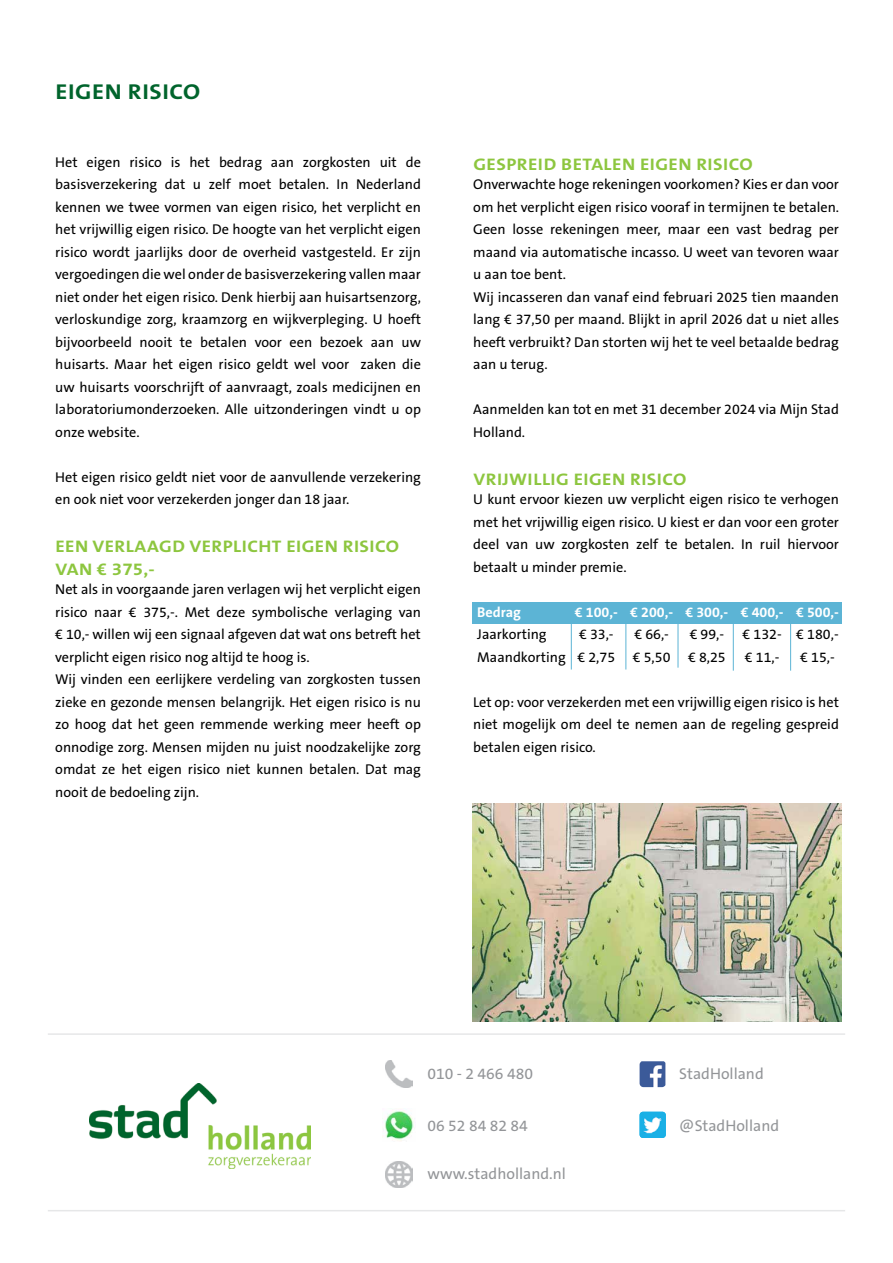
<style>
.page{position:relative;width:893px;height:1263px;background:#fff}
.page>*{position:absolute;margin:0;border:0;box-sizing:border-box;transform-origin:0 0}
.t1{font:700 21.6px "The Sans B W7";letter-spacing:.025em;color:#00642c;scale:1.13 1}
.t2{font:700 16.8px/22.5px "The Sans B W7";letter-spacing:.025em;color:#8dc63f;scale:1.13 1}
.t3{font:15.75px "The Sans B W5 Plain";color:#939598}
.t4{font:14.25px/22.5px "The Sans B W5 Plain";color:#000}
.t5{font:700 14.25px "The Sans B W7";color:#fff}
</style>
<div class="page">
<div style="left:472px;top:602px;width:370px;height:21px;background:#5cb4d5"></div>
<hr style="left:571px;top:606px;width:1px;height:63px;background:#5cb4d5">
<hr style="left:625px;top:606px;width:1px;height:63px;background:#5cb4d5">
<hr style="left:678px;top:604px;width:1px;height:64px;background:#5cb4d5">
<hr style="left:733px;top:607px;width:1px;height:64px;background:#5cb4d5">
<hr style="left:790px;top:607px;width:1px;height:64px;background:#5cb4d5">
<img style="left:640px;top:1112px;width:26px;height:26px">
<hr style="left:48px;top:1033px;width:797px;height:2px;background:#e6e7e8">
<hr style="left:48px;top:1210px;width:797px;height:1px;background:#e6e7e8">
<img style="left:382px;top:1111px;width:32px;height:30px">
<img style="left:640px;top:1061px;width:25px;height:26px">
<img style="left:386px;top:1061px;width:26px;height:26px">
<img style="left:386px;top:1161px;width:26px;height:27px">
<img style="left:90px;top:1084px;width:220px;height:84px">
<img style="left:473px;top:804px;width:369px;height:218px">
<h1 class="t1" style="left:55px;top:78px;width:130px">EIGEN RISICO</h1>
<p class="t4" style="left:55px;top:151px;width:367px;text-align:justify">Het eigen risico is het bedrag aan zorgkosten uit de basisverzekering dat u zelf moet betalen. In Nederland kennen we twee vormen van eigen risico, het verplicht en het vrijwillig eigen risico. De hoogte van het verplicht eigen risico wordt jaarlijks door de overheid vastgesteld. Er zijn vergoedingen die wel onder de basisverzekering vallen maar niet onder het eigen risico. Denk hierbij aan huisartsenzorg, verloskundige zorg, kraamzorg en wijkverpleging. U hoeft bijvoorbeeld nooit te betalen voor een bezoek aan uw huisarts. Maar het eigen risico geldt wel voor zaken die uw huisarts voorschrijft of aanvraagt, zoals medicijnen en laboratoriumonderzoeken. Alle uitzonderingen vindt u op onze website.</p>
<p class="t4" style="left:55px;top:466px;width:367px">Het eigen risico geldt niet voor de aanvullende verzekering en ook niet voor verzekerden jonger dan 18 jaar.</p>
<p class="t2" style="left:55px;top:535px;width:306px">EEN VERLAAGD VERPLICHT EIGEN RISICO<br>VAN € 375,-</p>
<p class="t4" style="left:55px;top:578px;width:367px">Net als in voorgaande jaren verlagen wij het verplicht eigen risico naar € 375,-. Met deze symbolische verlaging van € 10,- willen wij een signaal afgeven dat wat ons betreft het verplicht eigen risico nog altijd te hoog is.<br>Wij vinden een eerlijkere verdeling van zorgkosten tussen zieke en gezonde mensen belangrijk. Het eigen risico is nu zo hoog dat het geen remmende werking meer heeft op onnodige zorg. Mensen mijden nu juist noodzakelijke zorg omdat ze het eigen risico niet kunnen betalen. Dat mag nooit de bedoeling zijn.</p>
<p class="t2" style="left:473px;top:153px;width:249px">GESPREID BETALEN EIGEN RISICO</p>
<p class="t4" style="left:473px;top:173px;width:367px">Onverwachte hoge rekeningen voorkomen? Kies er dan voor om het verplicht eigen risico vooraf in termijnen te betalen.<br>Geen losse rekeningen meer, maar een vast bedrag per maand via automatische incasso. U weet van tevoren waar u aan toe bent.<br>Wij incasseren dan vanaf eind februari 2025 tien maanden lang € 37,50 per maand. Blijkt in april 2026 dat u niet alles heeft verbruikt? Dan storten wij het te veel betaalde bedrag aan u terug.</p>
<p class="t4" style="left:473px;top:398px;width:367px">Aanmelden kan tot en met 31 december 2024 via Mijn Stad<br>Holland.</p>
<p class="t2" style="left:473px;top:468px;width:190px">VRIJWILLIG EIGEN RISICO</p>
<p class="t4" style="left:473px;top:488px;width:367px;text-align:justify">U kunt ervoor kiezen uw verplicht eigen risico te verhogen met het vrijwillig eigen risico. U kiest er dan voor een groter deel van uw zorgkosten zelf te betalen. In ruil hiervoor betaalt u minder premie.</p>
<p class="t5" style="left:477px;top:603px;width:45px">Bedrag</p>
<p class="t5" style="left:575px;top:603px;width:265px">€ 100,- € 200,- € 300,- € 400,- € 500,-</p>
<p class="t4" style="left:477px;top:623px;width:71px">Jaarkorting</p>
<p class="t4" style="left:579px;top:623px;width:33px">€ 33,-</p>
<p class="t4" style="left:634px;top:623px;width:33px">€ 66,-</p>
<p class="t4" style="left:690px;top:623px;width:33px">€ 99,-</p>
<p class="t4" style="left:743px;top:623px;width:96px">€ 132- € 180,-</p>
<p class="t4" style="left:477px;top:646px;width:250px">Maandkorting € 2,75 € 5,50 € 8,25</p>
<p class="t4" style="left:745px;top:646px;width:33px">€ 11,-</p>
<p class="t4" style="left:800px;top:646px;width:35px">€ 15,-</p>
<p class="t4" style="left:473px;top:691px;width:367px;text-align:justify">Let op: voor verzekerden met een vrijwillig eigen risico is het niet mogelijk om deel te nemen aan de regeling gespreid betalen eigen risico.</p>
<p class="t3" style="left:427px;top:1064px;width:107px">010 - 2 466 480</p>
<p class="t3" style="left:679px;top:1064px;width:86px">StadHolland</p>
<p class="t3" style="left:427px;top:1115px;width:102px">06 52 84 82 84</p>
<p class="t3" style="left:679px;top:1115px;width:101px">@StadHolland</p>
<p class="t3" style="left:427px;top:1163px;width:140px">www.stadholland.nl</p>
</div>
